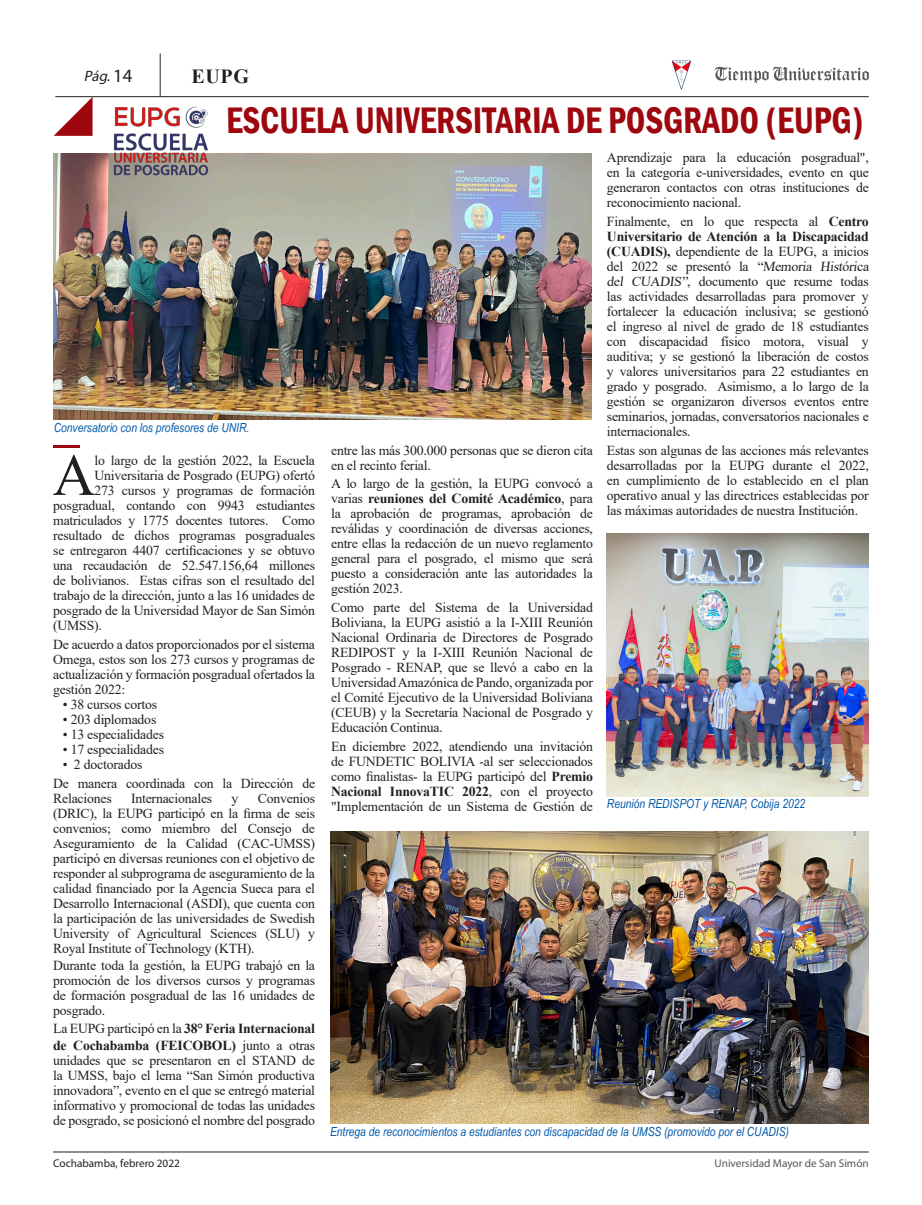
<style>
.page{position:relative;width:922px;height:1205px;background:#fff}
.page>*{position:absolute;margin:0;border:0;box-sizing:border-box;transform-origin:0 0}
.t1{font:59px "Times New Roman";color:#231f20}
.t2{font:600 condensed 38px "Franklin Gothic";color:#9d070d;scale:.91 1}
.t3{font:700 20px "Times New Roman";color:#231f20}
.t4{font:italic 15px "Myriad Pro";color:#231f20}
.t5{font:13.75px/15px "Times New Roman";letter-spacing:-.015em;color:#231f20;text-align:justify}
.t6{font:700 13.75px/17.5px "Times New Roman";letter-spacing:-.015em;color:#231f20}
.t7{font:italic 12.5px "Arial Narrow";color:#015aaa}
.t8{font:11.25px "Myriad Pro";color:#57585a}
.t9{font:11.25px "Myriad Pro";color:#231f20}
.s1{font-style:normal;font-size:18.75px}
.s2{font-weight:400}
.s3{font-weight:700}
</style>
<div class="page">
<hr style="left:55px;top:96px;width:813px;height:1px;background:#231f20">
<hr style="left:160px;top:53px;width:1px;height:44px;background:#231f20">
<svg style="left:714px;top:67px;width:154px;height:16px"></svg>
<img style="left:671px;top:60px;width:20px;height:30px">
<hr style="left:53px;top:1152px;width:815px;height:1px;background:#231f20">
<svg style="left:54px;top:97px;width:38px;height:39px"></svg>
<hr style="left:53px;top:445px;width:27px;height:3px;background:#9d070d">
<img style="left:53px;top:153px;width:538px;height:266px">
<img style="left:330px;top:831px;width:538px;height:292px">
<img style="left:606px;top:533px;width:262px;height:263px">
<img style="left:113px;top:106px;width:96px;height:73px">
<p class="t4" style="left:84px;top:66px;width:50px">Pág. <span class="s1">1 4</span></p>
<h3 class="t3" style="left:191px;top:62px;width:59px">EUPG</h3>
<h2 class="t2" style="left:226px;top:95px;width:702px">ESCUELA UNIVERSITARIA DE POSGRADO (EUPG)</h2>
<p class="t7" style="left:54px;top:419px;width:197px">Conversatorio con los profesores de UNIR.</p>
<h1 class="t1" style="left:53px;top:433px;width:44px">A</h1>
<p class="t5" style="left:94px;top:452px;width:222px">lo largo de la gestión 2022, la Escuela</p>
<p class="t5" style="left:94px;top:467px;width:222px">Universitaria de Posgrado (EUPG) ofertó</p>
<p class="t5" style="left:94px;top:482px;width:222px">273 cursos y programas de formación</p>
<p class="t5" style="left:53px;top:497px;width:263px">posgradual, contando con 9943 estudiantes</p>
<p class="t5" style="left:53px;top:512px;width:263px">matriculados y 1775 docentes tutores. Como</p>
<p class="t5" style="left:53px;top:527px;width:263px">resultado de dichos programas posgraduales</p>
<p class="t5" style="left:53px;top:542px;width:263px">se entregaron 4407 certificaciones y se obtuvo</p>
<p class="t5" style="left:53px;top:557px;width:263px">una recaudación de 52.547.156,64 millones</p>
<p class="t5" style="left:53px;top:572px;width:263px">de bolivianos. Estas cifras son el resultado del</p>
<p class="t5" style="left:53px;top:587px;width:263px">trabajo de la dirección, junto a las 16 unidades de</p>
<p class="t5" style="left:53px;top:602px;width:263px">posgrado de la Universidad Mayor de San Simón</p>
<p class="t5" style="left:53px;top:617px;width:50px">(UMSS).</p>
<p class="t5" style="left:53px;top:636px;width:263px">De acuerdo a datos proporcionados por el sistema Omega, estos son los 273 cursos y programas de actualización y formación posgradual ofertados la gestión 2022:</p>
<p class="t5" style="left:63px;top:696px;width:96px">• 38 cursos cortos</p>
<p class="t5" style="left:63px;top:711px;width:95px">• 203 diplomados</p>
<p class="t5" style="left:63px;top:726px;width:103px">• 13 especialidades</p>
<p class="t5" style="left:63px;top:741px;width:103px">• 17 especialidades</p>
<p class="t5" style="left:53px;top:754px;width:263px;line-height:18.8px;text-indent:10px">• 2 doctorados<br>De manera coordinada con la Dirección de</p>
<p class="t5" style="left:53px;top:790px;width:60px">Relaciones</p>
<p class="t5" style="left:131px;top:790px;width:83px">Internacionales</p>
<p class="t5" style="left:231px;top:790px;width:8px">y</p>
<p class="t5" style="left:53px;top:790px;width:263px;text-indent:205px">Convenios (DRIC), la EUPG participó en la firma de seis convenios; como miembro del Consejo de Aseguramiento de la Calidad (CAC-UMSS) participó en diversas reuniones con el objetivo de responder al subprograma de aseguramiento de la calidad financiado por la Agencia Sueca para el Desarrollo Internacional (ASDI), que cuenta con la participación de las universidades de Swedish University of Agricultural Sciences (SLU) y Royal Institute of Technology (KTH).</p>
<p class="t5" style="left:53px;top:957px;width:263px">Durante toda la gestión, la EUPG trabajó en la promoción de los diversos cursos y programas de formación posgradual de las 16 unidades de posgrado.</p>
<p class="t6" style="left:53px;top:1019px;width:263px"><span class="s2">La EUPG participó en la</span> 38° Feria Internacional de Cochabamba (FEICOBOL) <span class="s2">junto a otras</span></p>
<p class="t5" style="left:53px;top:1052px;width:263px">unidades que se presentaron en el STAND de la UMSS, bajo el lema “San Simón productiva innovadora”, evento en el que se entregó material informativo y promocional de todas las unidades de posgrado, se posicionó el nombre del posgrado</p>
<p class="t5" style="left:331px;top:442px;width:263px">entre las más 300.000 personas que se dieron cita en el recinto ferial.</p>
<p class="t5" style="left:331px;top:476px;width:263px">A lo largo de la gestión, la EUPG convocó a varias <span class="s3">reuniones del Comité Académico</span>, para la aprobación de programas, aprobación de reválidas y coordinación de diversas acciones, entre ellas la redacción de un nuevo reglamento general para el posgrado, el mismo que será puesto a consideración ante las autoridades la gestión 2023.</p>
<p class="t5" style="left:331px;top:599px;width:263px">Como parte del Sistema de la Universidad Boliviana, la EUPG asistió a la I-XIII Reunión Nacional Ordinaria de Directores de Posgrado REDIPOST y la I-XIII Reunión Nacional de Posgrado - RENAP, que se llevó a cabo en la Universidad Amazónica de Pando, organizada por el Comité Ejecutivo de la Universidad Boliviana (CEUB) y la Secretaría Nacional de Posgrado y Educación Continua.</p>
<p class="t5" style="left:331px;top:738px;width:263px">En diciembre 2022, atendiendo una invitación de FUNDETIC BOLIVIA -al ser seleccionados como finalistas- la EUPG participó del <span class="s3">Premio Nacional InnovaTIC 2022</span>, con el proyecto "Implementación de un Sistema de Gestión de</p>
<p class="t5" style="left:606px;top:150px;width:263px">Aprendizaje para la educación posgradual", en la categoría e-universidades, evento en que generaron contactos con otras instituciones de reconocimiento nacional.</p>
<p class="t5" style="left:606px;top:214px;width:265px;text-align:left">Finalmente, en lo que respecta al <span class="s3">Centro Universitario de Atención a la Discapacidad (CUADIS),</span> dependiente de la EUPG, a inicios de l 2 0 2 2 s e pre s entó l a “Memoria Histórica del CUADIS”, documento que resume todas las actividades desarrolladas para promover y fortalecer la educación inclusiva; se gestionó el ingreso al nivel de grado de 18 estudiantes con discapacidad físico motora, visual y auditiva; y se gestionó la liberación de costos y valores universitarios para 22 estudiantes en grado y posgrado. Asimismo, a lo largo de la gestión se organizaron diversos eventos entre seminarios, jornadas, conversatorios nacionales e internacionales.</p>
<p class="t5" style="left:606px;top:442px;width:263px">Estas son algunas de las acciones más relevantes desarrolladas por la EUPG durante el 2022, en cumplimiento de lo establecido en el plan operativo anual y las directrices establecidas por las máximas autoridades de nuestra Institución.</p>
<p class="t7" style="left:606px;top:795px;width:200px">Reunión REDISPOT y RENAP, Cobija 2022</p>
<p class="t7" style="left:330px;top:1123px;width:460px">Entrega de reconocimientos a estudiantes con discapacidad de la UMSS (promovido por el CUADIS)</p>
<p class="t9" style="left:53px;top:1156px;width:128px">Cochabamba, febrero 2022</p>
<p class="t8" style="left:714px;top:1156px;width:156px">Universidad Mayor de San Simón</p>
</div>
